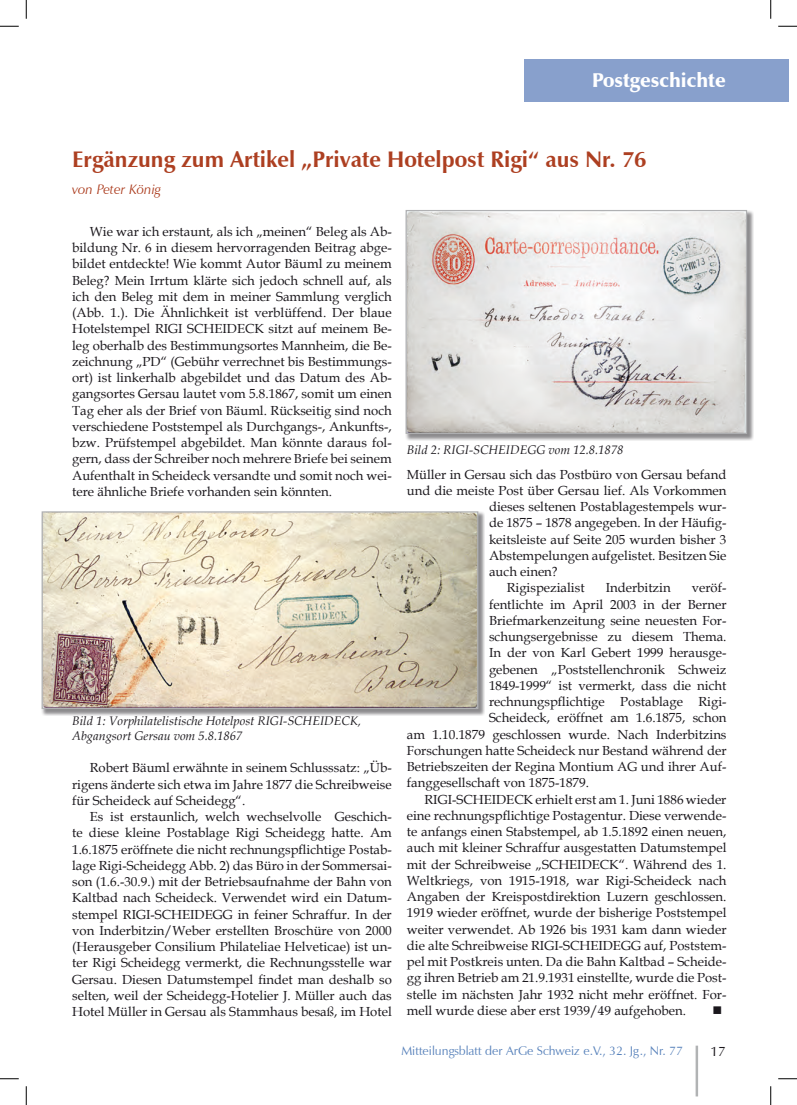
<style>
.page{position:relative;width:797px;height:1105px;background:#fff}
.page>*{position:absolute;margin:0;border:0;box-sizing:border-box;transform-origin:0 0}
.t1{font:700 22.5px "Zapf Humanist 601 BT";color:#ad3f21}
.t2{font:900 20px "Zapf Humanist 601 BT";color:#fff}
.t3{font:italic 13.75px "Zapf Humanist 601 BT";color:#ad3f21}
.t4{font:13.75px "Zapf Humanist 601 BT";color:#1a171c}
.t5{font:13.12px/16.2px "Book Antiqua";color:#1a171c;text-align:justify}
.t6{font:13.12px "Wingdings";color:#1a171c}
.t7{font:italic 12.5px/15px "Book Antiqua";color:#1a171c}
.t8{font:12.5px "Zapf Humanist 601 BT";color:#5882bb}
</style>
<div class="page">
<hr style="left:695px;top:1046px;width:3px;height:50px;background:#b1b3b4">
<div style="left:524px;top:59px;width:264px;height:42px;background:#88a0cc"></div>
<div style="left:404px;top:209px;width:349px;height:231px;background:#1a171c;opacity:.5"></div>
<svg style="left:405px;top:209px;width:342px;height:226px"></svg>
<div style="left:40px;top:510px;width:445px;height:205px;background:#1a171c;opacity:.5"></div>
<svg style="left:41px;top:511px;width:438px;height:199px;background:#dbd0ba"></svg>
<svg style="left:0;top:25px;width:19px;height:2px"></svg>
<svg style="left:778px;top:25px;width:19px;height:2px"></svg>
<svg style="left:0;top:1078px;width:19px;height:1px"></svg>
<svg style="left:778px;top:1078px;width:19px;height:1px"></svg>
<svg style="left:25px;top:0;width:2px;height:19px"></svg>
<svg style="left:25px;top:1086px;width:2px;height:19px"></svg>
<svg style="left:770px;top:0;width:1px;height:19px"></svg>
<svg style="left:770px;top:1086px;width:1px;height:19px"></svg>
<p class="t2" style="left:592px;top:68px;width:135px">Postgeschichte</p>
<p class="t1" style="left:72px;top:146px;width:576px">Ergänzung zum Artikel „Private Hotelpost Rigi“ aus Nr. 76</p>
<p class="t3" style="left:72px;top:181px;width:91px">von Peter König</p>
<p class="t5" style="left:72px;top:223px;width:321px;text-indent:18px">Wie war ich erstaunt, als ich „meinen“ Beleg als Ab&shy;bildung Nr. 6 in diesem hervorragenden Beitrag abge&shy;bildet entdeckte! Wie kommt Autor Bäuml zu meinem Beleg? Mein Irrtum klärte sich jedoch schnell auf, als ich den Beleg mit dem in meiner Sammlung verglich (Abb. 1.). Die Ähnlichkeit ist verblüffend. Der blaue Hotelstempel RIGI SCHEIDECK sitzt auf meinem Be&shy;leg oberhalb des Bestimmungsortes Mannheim, die Be&shy;zeichnung „PD“ (Gebühr verrechnet bis Bestimmungs&shy;ort) ist linkerhalb abgebildet und das Datum des Ab&shy;gangsortes Gersau lautet vom 5.8.1867, somit um einen Tag eher als der Brief von Bäuml. Rückseitig sind noch verschiedene Poststempel als Durchgangs-, Ankunfts-, bzw. Prüfstempel abgebildet. Man könnte daraus fol&shy;gern, dass der Schreiber noch mehrere Briefe bei seinem Aufenthalt in Scheideck versandte und somit noch wei&shy;tere ähnliche Briefe vorhanden sein könnten.</p>
<p class="t7" style="left:72px;top:713px;width:291px">Bild 1: Vorphilatelistische Hotelpost RIGI-SCHEIDECK,<br>Abgangsort Gersau vom 5.8.1867</p>
<p class="t5" style="left:72px;top:759px;width:321px;text-indent:18px">Robert Bäuml erwähnte in seinem Schlusssatz: „Üb&shy;rigens änderte sich etwa im Jahre 1877 die Schreibweise für Scheideck auf Scheidegg“.</p>
<p class="t5" style="left:72px;top:808px;width:321px;text-indent:18px">Es ist erstaunlich, welch wechselvolle Geschich&shy;te diese kleine Postablage Rigi Scheidegg hatte. Am 1.6.1875 eröffnete die nicht rechnungspflichtige Postab&shy;lage Rigi-Scheidegg Abb. 2) das Büro in der Sommersai&shy;son (1.6.-30.9.) mit der Betriebsaufnahme der Bahn von Kaltbad nach Scheideck. Verwendet wird ein Datum&shy;stempel RIGI-SCHEIDEGG in feiner Schraffur. In der von Inderbitzin/Weber erstellten Broschüre von 2000 (Herausgeber Consilium Philateliae Helveticae) ist un&shy;ter Rigi Scheidegg vermerkt, die Rechnungsstelle war Gersau. Diesen Datumstempel findet man deshalb so selten, weil der Scheidegg-Hotelier J. Müller auch das Hotel Müller in Gersau als Stammhaus besaß, im Hotel</p>
<p class="t7" style="left:407px;top:441px;width:218px">Bild 2: RIGI-SCHEIDEGG vom 12.8.1878</p>
<p class="t5" style="left:407px;top:466px;width:321px">Müller in Gersau sich das Postbüro von Gersau befand</p>
<p class="t5" style="left:407px;top:482px;width:321px">und die meiste Post über Gersau lief. Als Vorkommen</p>
<p class="t5" style="left:489px;top:498px;width:239px">dieses seltenen Postablagestempels wur-</p>
<p class="t5" style="left:489px;top:515px;width:239px">de 1875 – 1878 angegeben. In der Häufig-</p>
<p class="t5" style="left:489px;top:531px;width:239px">keitsleiste auf Seite 205 wurden bisher 3</p>
<p class="t5" style="left:489px;top:547px;width:239px">Abstempelungen aufgelistet. Besitzen Sie</p>
<p class="t5" style="left:489px;top:563px;width:70px">auch einen?</p>
<p class="t5" style="left:506px;top:580px;width:79px">Rigispezialist</p>
<p class="t5" style="left:605px;top:580px;width:66px">Inderbitzin</p>
<p class="t5" style="left:691px;top:580px;width:36px">veröf-</p>
<p class="t5" style="left:489px;top:596px;width:239px">fentlichte im April 2003 in der Berner</p>
<p class="t5" style="left:489px;top:612px;width:239px">Briefmarkenzeitung seine neuesten For-</p>
<p class="t5" style="left:489px;top:628px;width:239px">schungsergebnisse zu diesem Thema.</p>
<p class="t5" style="left:489px;top:645px;width:239px">In der von Karl Gebert 1999 herausge-</p>
<p class="t5" style="left:489px;top:661px;width:239px">gebenen „Poststellenchronik Schweiz</p>
<p class="t5" style="left:489px;top:677px;width:239px">1849-1999“ ist vermerkt, dass die nicht</p>
<p class="t5" style="left:489px;top:693px;width:239px">rechnungspflichtige Postablage Rigi-</p>
<p class="t5" style="left:489px;top:710px;width:239px">Scheideck, eröffnet am 1.6.1875, schon</p>
<p class="t5" style="left:407px;top:726px;width:321px">am 1.10.1879 geschlossen wurde. Nach Inderbitzins</p>
<p class="t5" style="left:407px;top:742px;width:321px">Forschungen hatte Scheideck nur Bestand während der</p>
<p class="t5" style="left:407px;top:758px;width:321px">Betriebszeiten der Regina Montium AG und ihrer Auf-</p>
<p class="t5" style="left:407px;top:775px;width:184px">fanggesellschaft von 1875-1879.</p>
<p class="t5" style="left:407px;top:791px;width:321px;text-indent:18px">RIGI-SCHEIDECK erhielt erst am 1. Juni 1886 wieder eine rechnungspflichtige Postagentur. Diese verwende&shy;te anfangs einen Stabstempel, ab 1.5.1892 einen neuen, auch mit kleiner Schraffur ausgestatten Datumstempel mit der Schreibweise „SCHEIDECK“. Während des 1.<br>Weltkriegs, von 1915-1918, war Rigi-Scheideck nach Angaben der Kreispostdirektion Luzern geschlossen.<br>1919 wieder eröffnet, wurde der bisherige Poststempel weiter verwendet. Ab 1926 bis 1931 kam dann wieder die alte Schreibweise RIGI-SCHEIDEGG auf, Poststem&shy;pel mit Postkreis unten. Da die Bahn Kaltbad – Scheide&shy;gg ihren Betrieb am 21.9.1931 einstellte, wurde die Post&shy;stelle im nächsten Jahr 1932 nicht mehr eröffnet. For&shy;mell wurde diese aber erst 1939/49 aufgehoben.</p>
<p class="t6" style="left:712px;top:1003px;width:11px">■</p>
<p class="t8" style="left:401px;top:1043px;width:283px">Mitteilungsblatt der ArGe Schweiz e.V., 32. Jg., Nr. 77</p>
<p class="t4" style="left:710px;top:1043px;width:17px">17</p>
</div>
